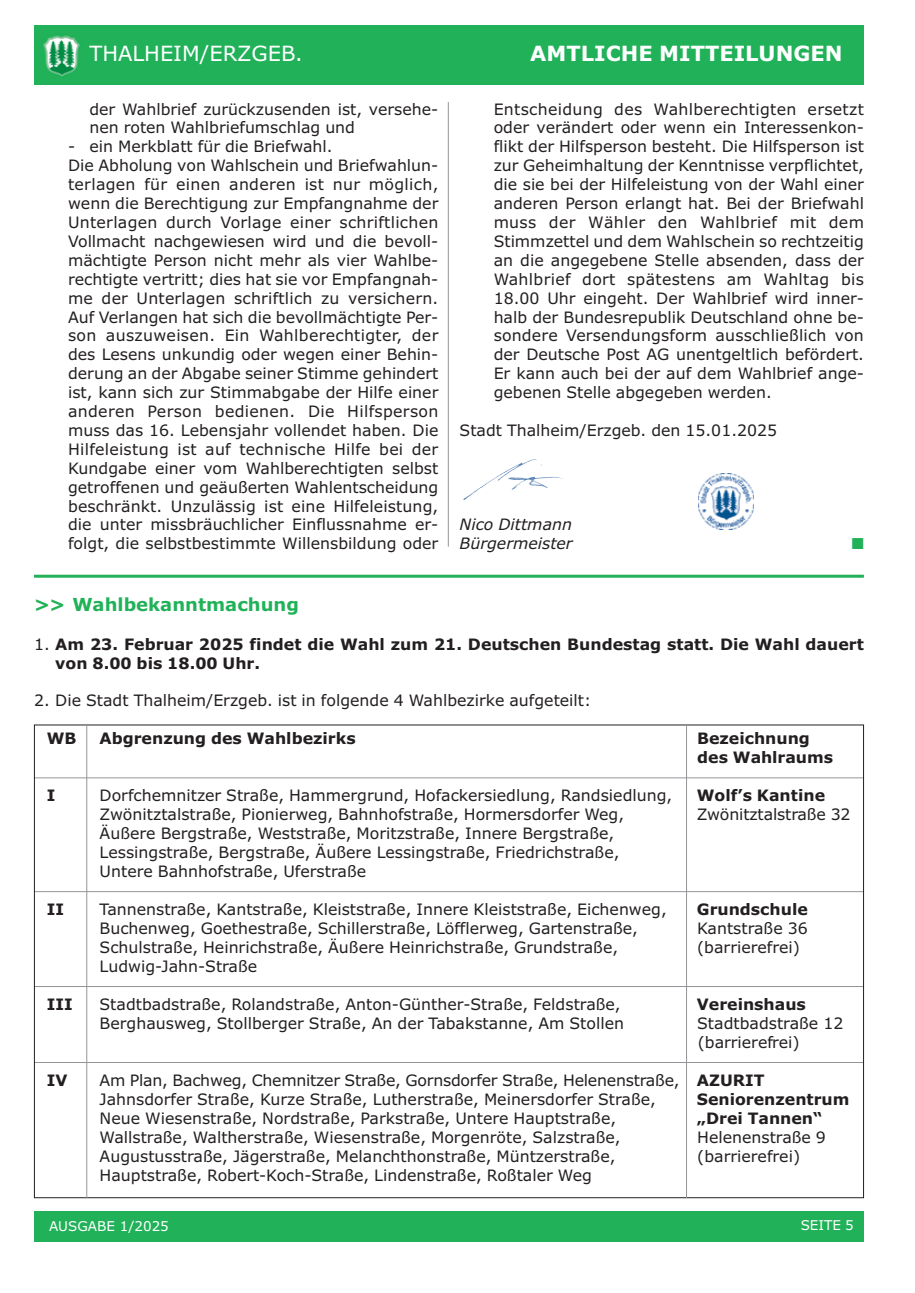
<style>
.page{position:relative;width:915px;height:1293px;background:#fff}
.page>*{position:absolute;margin:0;border:0;box-sizing:border-box;transform-origin:0 0}
.t1{font:700 21px "Verdana";color:#fff}
.t2{font:21px "Verdana";color:#fff}
.t3{font:700 18px "Verdana";color:#21b259}
.t4{font:15.75px/18.9px "Verdana";color:#231f20}
.t5{font:700 15.75px/18.9px "Verdana";color:#231f20}
.t6{font:italic 15.75px/18.9px "Verdana";color:#231f20}
.t7{font:15.75px "Zapf Dingbats ITC";color:#21b259}
.t8{font:13.5px "Verdana";color:#fff}
.s1{font-weight:400}
.s2{font-weight:700}
</style>
<div class="page">
<div style="left:34px;top:1211px;width:829px;height:31px;background:#21b259"></div>
<div style="left:34px;top:26px;width:829px;height:59px;background:#21b259"></div>
<img style="left:43px;top:35px;width:37px;height:42px">
<img style="left:698px;top:474px;width:55px;height:55px">
<img style="left:463px;top:459px;width:93px;height:41px">
<hr style="left:34px;top:777px;width:829px;height:1px;background:#939598">
<hr style="left:34px;top:891px;width:829px;height:1px;background:#939598">
<hr style="left:34px;top:986px;width:829px;height:1px;background:#939598">
<hr style="left:34px;top:1062px;width:829px;height:1px;background:#939598">
<hr style="left:34px;top:575px;width:829px;height:3px;background:#21b259">
<hr style="left:448px;top:102px;width:1px;height:445px;background:#939598">
<hr style="left:86px;top:724px;width:1px;height:474px;background:#939598">
<hr style="left:686px;top:724px;width:1px;height:474px;background:#939598">
<h1 class="t2" style="left:89px;top:45px;width:215px">THALHEIM/ERZGEB.</h1>
<h1 class="t1" style="left:530px;top:45px;width:314px">AMTLICHE MITTEILUNGEN</h1>
<p class="t4" style="left:89px;top:101px;width:350px">der Wahlbrief zurückzusenden ist, versehe&shy;nen roten Wahlbriefumschlag und</p>
<p class="t4" style="left:68px;top:138px;width:372px">- ein Merkblatt für die Briefwahl.<br>Die Abholung von Wahlschein und Briefwahlun&shy;terlagen für einen anderen ist nur möglich, wenn die Berechtigung zur Empfangnahme der Unterlagen durch Vorlage einer schriftlichen Vollmacht nachgewiesen wird und die bevoll&shy;mächtigte Person nicht mehr als vier Wahlbe&shy;rechtigte vertritt; dies hat sie vor Empfangnah&shy;me der Unterlagen schriftlich zu versichern.<br>Auf Verlangen hat sich die bevollmächtigte Per&shy;son auszuweisen. Ein Wahlberechtigter, der des Lesens unkundig oder wegen einer Behin&shy;derung an der Abgabe seiner Stimme gehindert ist, kann sich zur Stimmabgabe der Hilfe einer anderen Person bedienen. Die Hilfsperson muss das 16. Lebensjahr vollendet haben. Die Hilfeleistung ist auf technische Hilfe bei der Kundgabe einer vom Wahlberechtigten selbst getroffenen und geäußerten Wahlentscheidung beschränkt. Unzulässig ist eine Hilfeleistung, die unter missbräuchlicher Einflussnahme er&shy;folgt, die selbstbestimmte Willensbildung oder</p>
<p class="t4" style="left:493px;top:101px;width:372px;text-align:justify">Entscheidung des Wahlberechtigten ersetzt oder verändert oder wenn ein Interessenkon&shy;flikt der Hilfsperson besteht. Die Hilfsperson ist zur Geheimhaltung der Kenntnisse verpflichtet, die sie bei der Hilfeleistung von der Wahl einer anderen Person erlangt hat. Bei der Briefwahl muss der Wähler den Wahlbrief mit dem Stimmzettel und dem Wahlschein so rechtzeitig an die angegebene Stelle absenden, dass der Wahlbrief dort spätestens am Wahltag bis 18.00 Uhr eingeht. Der Wahlbrief wird inner&shy;halb der Bundesrepublik Deutschland ohne be&shy;sondere Versendungsform ausschließlich von der Deutsche Post AG unentgeltlich befördert.<br>Er kann auch bei der auf dem Wahlbrief ange&shy;gebenen Stelle abgegeben werden.</p>
<p class="t4" style="left:459px;top:422px;width:319px">Stadt Thalheim/Erzgeb. den 15.01.2025</p>
<p class="t6" style="left:459px;top:516px;width:114px">Nico Dittmann<br>Bürgermeister</p>
<p class="t7" style="left:851px;top:538px;width:13px">■</p>
<p class="t3" style="left:34px;top:597px;width:266px">&gt;&gt; Wahlbekanntmachung</p>
<p class="t5" style="left:55px;top:636px;width:809px;text-indent:-21px"><span class="s1">1.</span> Am 23. Februar 2025 findet die Wahl zum 21. Deutschen Bundestag statt. Die Wahl dauert von 8.00 bis 18.00 Uhr.</p>
<p class="t4" style="left:34px;top:692px;width:558px">2. Die Stadt Thalheim/Erzgeb. ist in folgende 4 Wahlbezirke aufgeteilt:</p>
<p class="t5" style="left:47px;top:730px;width:31px">WB</p>
<p class="t5" style="left:99px;top:730px;width:257px">Abgrenzung des Wahlbezirks</p>
<p class="t5" style="left:696px;top:730px;width:137px">Bezeichnung des Wahlraums</p>
<p class="t5" style="left:47px;top:787px;width:10px">I</p>
<p class="t4" style="left:99px;top:787px;width:574px">Dorfchemnitzer Straße, Hammergrund, Hofackersiedlung, Randsiedlung,</p>
<p class="t5" style="left:696px;top:787px;width:130px">Wolf’s Kantine</p>
<p class="t4" style="left:100px;top:806px;width:526px">Zwönitztalstraße, Pionierweg, Bahnhofstraße, Hormersdorfer Weg,</p>
<p class="t4" style="left:696px;top:806px;width:155px">Zwönitztalstraße 32</p>
<p class="t4" style="left:100px;top:825px;width:521px">Äußere Bergstraße, Weststraße, Moritzstraße, Innere Bergstraße,<br>Lessingstraße, Bergstraße, Äußere Lessingstraße, Friedrichstraße,<br>Untere Bahnhofstraße, Uferstraße</p>
<p class="t5" style="left:47px;top:901px;width:19px">II</p>
<p class="t4" style="left:99px;top:901px;width:568px">Tannenstraße, Kantstraße, Kleiststraße, Innere Kleiststraße, Eichenweg,</p>
<p class="t5" style="left:696px;top:901px;width:112px">Grundschule</p>
<p class="t4" style="left:100px;top:920px;width:539px">Buchenweg, Goethestraße, Schillerstraße, Löfflerweg, Gartenstraße,</p>
<p class="t4" style="left:697px;top:920px;width:112px">Kantstraße 36</p>
<p class="t4" style="left:100px;top:939px;width:520px">Schulstraße, Heinrichstraße, Äußere Heinrichstraße, Grundstraße,</p>
<p class="t4" style="left:697px;top:939px;width:104px">(barrierefrei)</p>
<p class="t4" style="left:100px;top:958px;width:159px">Ludwig-Jahn-Straße</p>
<p class="t5" style="left:47px;top:996px;width:27px">III</p>
<p class="t4" style="left:99px;top:996px;width:522px">Stadtbadstraße, Rolandstraße, Anton-Günther-Straße, Feldstraße,</p>
<p class="t5" style="left:696px;top:996px;width:111px">Vereinshaus</p>
<p class="t4" style="left:100px;top:1015px;width:526px">Berghausweg, Stollberger Straße, An der Tabakstanne, Am Stollen</p>
<p class="t4" style="left:697px;top:1015px;width:148px">Stadtbadstraße 12 (barrierefrei)</p>
<p class="t5" style="left:47px;top:1072px;width:22px">IV</p>
<p class="t4" style="left:99px;top:1072px;width:666px">Am Plan, Bachweg, Chemnitzer Straße, Gornsdorfer Straße, Helenenstraße, <span class="s2">AZURIT<br></span>Jahnsdorfer Straße, Kurze Straße, Lutherstraße, Meinersdorfer Straße,</p>
<p class="t5" style="left:696px;top:1091px;width:154px">Seniorenzentrum</p>
<p class="t4" style="left:100px;top:1110px;width:518px">Neue Wiesenstraße, Nordstraße, Parkstraße, Untere Hauptstraße,</p>
<p class="t5" style="left:696px;top:1110px;width:127px">„Drei Tannen“</p>
<p class="t4" style="left:100px;top:1129px;width:522px">Wallstraße, Waltherstraße, Wiesenstraße, Morgenröte, Salzstraße,</p>
<p class="t4" style="left:697px;top:1129px;width:130px">Helenenstraße 9</p>
<p class="t4" style="left:100px;top:1147px;width:517px">Augustusstraße, Jägerstraße, Melanchthonstraße, Müntzerstraße,</p>
<p class="t4" style="left:697px;top:1147px;width:104px">(barrierefrei)</p>
<p class="t4" style="left:100px;top:1166px;width:493px">Hauptstraße, Robert-Koch-Straße, Lindenstraße, Roßtaler Weg</p>
<p class="t8" style="left:49px;top:1220px;width:121px">AUSGABE 1/2025</p>
<p class="t8" style="left:800px;top:1220px;width:55px">SEITE 5</p>
</div>
